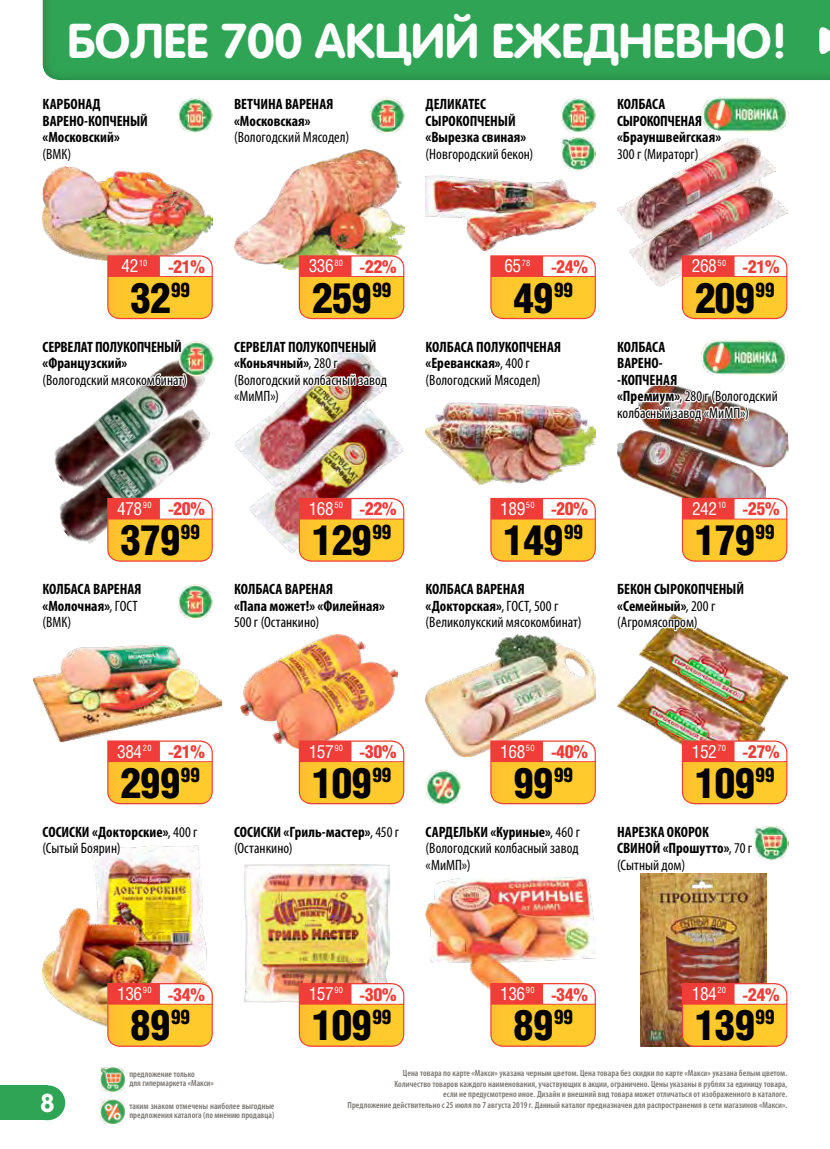
<style>
.page{position:relative;width:830px;height:1149px;background:#fff}
.page>*{position:absolute;margin:0;border:0;box-sizing:border-box;transform-origin:0 0}
.t1{font:700 48.15px "Rotonda C";color:#fff}
.t2{font:900 42px "Helios Cond";letter-spacing:-.03em;color:#000}
.t3{font:700 25.5px "Rotonda C";color:#fff}
.t4{font:900 18px "Helios Cond";letter-spacing:-.02em;color:#f13d37}
.t5{font:700 condensed 15px/16.5px "Myriad Pro";color:#000}
.t6{font:condensed 15px/16.5px "Myriad Pro";letter-spacing:.005em;color:#000}
.t7{font:600 condensed 9px/10.5px "Myriad Pro";letter-spacing:.005em;color:#787370}
.s1{font-family:"Helios Cond C";font-weight:400;font-size:12px}
.s2{font-family:"Helios Cond C";font-weight:400;color:#fff}
.s3{font-weight:700}
.s4{font-weight:400}
</style>
<div class="page">
<div style="left:0;top:1084px;width:47px;height:35px;background:#30a455"></div>
<div style="left:30px;top:1084px;width:35px;height:35px;background:#30a455;border-radius:50%"></div>
<img style="left:100px;top:1067px;width:7px;height:24px">
<img style="left:99px;top:1098px;width:8px;height:25px">
<div style="left:30px;top:0;width:799px;height:90px;background:#000;opacity:.3"></div>
<svg style="left:818px;top:24px;width:11px;height:33px"></svg>
<img style="left:43px;top:869px;width:164px;height:158px">
<svg style="left:91px;top:844px;width:109px;height:25px"></svg>
<svg style="left:107px;top:982px;width:169px;height:143px"></svg>
<img style="left:245px;top:866px;width:144px;height:136px">
<svg style="left:298px;top:982px;width:106px;height:64px;background:#fbb351"></svg>
<img style="left:116px;top:401px;width:75px;height:4px">
<img style="left:54px;top:405px;width:156px;height:92px">
<img style="left:249px;top:426px;width:154px;height:28px">
<img style="left:425px;top:894px;width:170px;height:96px">
<svg style="left:490px;top:982px;width:105px;height:64px"></svg>
<img style="left:640px;top:885px;width:125px;height:161px">
<svg style="left:681px;top:982px;width:106px;height:64px;background:#f9b14e"></svg>
<img style="left:787px;top:836px;width:1px;height:14px">
<img style="left:617px;top:139px;width:157px;height:85px">
<img style="left:629px;top:180px;width:158px;height:64px">
<img style="left:425px;top:410px;width:170px;height:74px">
<img style="left:765px;top:431px;width:23px;height:23px">
<img style="left:617px;top:443px;width:148px;height:11px">
<img style="left:623px;top:244px;width:164px;height:199px">
<img style="left:247px;top:639px;width:150px;height:41px">
<img style="left:242px;top:454px;width:162px;height:185px">
<svg style="left:240px;top:680px;width:164px;height:186px"></svg>
<img style="left:33px;top:652px;width:189px;height:88px">
<svg style="left:59px;top:497px;width:154px;height:155px"></svg>
<svg style="left:107px;top:740px;width:106px;height:64px"></svg>
<img style="left:425px;top:651px;width:170px;height:89px">
<svg style="left:490px;top:497px;width:105px;height:154px"></svg>
<svg style="left:434px;top:740px;width:161px;height:154px"></svg>
<img style="left:43px;top:172px;width:170px;height:83px">
<svg style="left:40px;top:49px;width:109px;height:135px"></svg>
<svg style="left:74px;top:255px;width:139px;height:146px"></svg>
<img style="left:425px;top:175px;width:170px;height:76px">
<svg style="left:423px;top:67px;width:111px;height:23px"></svg>
<svg style="left:443px;top:255px;width:152px;height:155px"></svg>
<img style="left:561px;top:137px;width:34px;height:34px">
<img style="left:234px;top:149px;width:170px;height:106px">
<img style="left:370px;top:98px;width:34px;height:36px">
<svg style="left:232px;top:32px;width:118px;height:135px"></svg>
<img style="left:238px;top:255px;width:166px;height:171px">
<img style="left:639px;top:643px;width:148px;height:77px">
<img style="left:617px;top:666px;width:147px;height:74px">
<img style="left:617px;top:454px;width:170px;height:189px">
<svg style="left:640px;top:740px;width:147px;height:145px"></svg>
<img style="left:723px;top:97px;width:64px;height:36px">
<img style="left:700px;top:339px;width:87px;height:36px">
<img style="left:426px;top:769px;width:34px;height:35px">
<svg style="left:614px;top:59px;width:109px;height:125px"></svg>
<img style="left:561px;top:98px;width:34px;height:35px">
<img style="left:178px;top:98px;width:35px;height:35px">
<h1 class="t1" style="left:67px;top:13px;width:721px">БОЛЕЕ 700 АКЦИЙ ЕЖЕДНЕВНО!</h1>
<h3 class="t5" style="left:43px;top:95px;width:107px">КАРБОНАД<br>ВАРЕНО-КОПЧЕНЫЙ «Московский»</h3>
<h3 class="t6" style="left:43px;top:145px;width:30px">(ВМК)</h3>
<h3 class="t5" style="left:234px;top:95px;width:101px">ВЕТЧИНА ВАРЕНАЯ «Московская»</h3>
<h3 class="t6" style="left:234px;top:129px;width:116px">(Вологодский Мясодел)</h3>
<h3 class="t5" style="left:425px;top:95px;width:102px">ДЕЛИКАТЕС<br>СЫРОКОПЧЕНЫЙ «Вырезка свиная»</h3>
<h3 class="t6" style="left:425px;top:145px;width:109px">(Новгородский бекон)</h3>
<h3 class="t5" style="left:617px;top:95px;width:105px">КОЛБАСА<br>СЫРОКОПЧЕНАЯ «Брауншвейгская»</h3>
<h3 class="t6" style="left:617px;top:145px;width:83px">300 г (Мираторг)</h3>
<h3 class="t4" style="left:120px;top:256px;width:86px"><span class="s1">.</span><span class="s2">42</span><sup>10</sup> -21%</h3>
<h3 class="t4" style="left:307px;top:256px;width:90px"><span class="s1">.</span><span class="s2">336</span><sup>80</sup> -22%</h3>
<h3 class="t4" style="left:503px;top:256px;width:86px"><span class="s1">.</span><span class="s2">65</span><sup>78</sup> -24%</h3>
<h3 class="t4" style="left:690px;top:256px;width:90px"><span class="s1">.</span><span class="s2">268</span><sup>50</sup> -21%</h3>
<h2 class="t2" style="left:130px;top:273px;width:62px">32<sup>99</sup></h2>
<h2 class="t2" style="left:311px;top:273px;width:81px">259<sup>99</sup></h2>
<h2 class="t2" style="left:513px;top:273px;width:62px">49<sup>99</sup></h2>
<h2 class="t2" style="left:694px;top:273px;width:81px">209<sup>99</sup></h2>
<h3 class="t5" style="left:43px;top:338px;width:141px">СЕРВЕЛАТ ПОЛУКОПЧЕНЫЙ «Французский»</h3>
<h3 class="t6" style="left:43px;top:371px;width:146px">(Вологодский мясокомбинат)</h3>
<h3 class="t6" style="left:234px;top:338px;width:154px"><span class="s3">СЕРВЕЛАТ ПОЛУКОПЧЕНЫЙ «Коньячный»</span>, 280 г (Вологодский колбасный завод «МиМП»)</h3>
<h3 class="t5" style="left:425px;top:338px;width:137px">КОЛБАСА ПОЛУКОПЧЕНАЯ «Ереванская»<span class="s4">, 400 г (Вологодский Мясодел)</span></h3>
<h3 class="t6" style="left:617px;top:338px;width:162px"><span class="s3">КОЛБАСА<br>ВАРЕНО-<br>-КОПЧЕНАЯ<br>«Премиум»</span>, 280 г (Вологодский колбасный завод «МиМП»)</h3>
<h3 class="t4" style="left:116px;top:498px;width:90px"><span class="s1">.</span><span class="s2">478</span><sup>90</sup> -20%</h3>
<h3 class="t4" style="left:307px;top:498px;width:90px"><span class="s1">.</span><span class="s2">168</span><sup>50</sup> -22%</h3>
<h3 class="t4" style="left:499px;top:498px;width:90px"><span class="s1">.</span><span class="s2">189</span><sup>50</sup> -20%</h3>
<h3 class="t4" style="left:690px;top:498px;width:90px"><span class="s1">.</span><span class="s2">242</span><sup>10</sup> -25%</h3>
<h2 class="t2" style="left:120px;top:516px;width:81px">379<sup>99</sup></h2>
<h2 class="t2" style="left:311px;top:516px;width:81px">129<sup>99</sup></h2>
<h2 class="t2" style="left:503px;top:516px;width:81px">149<sup>99</sup></h2>
<h2 class="t2" style="left:694px;top:516px;width:81px">179<sup>99</sup></h2>
<h3 class="t5" style="left:43px;top:580px;width:100px">КОЛБАСА ВАРЕНАЯ «Молочная»<span class="s4">, ГОСТ (ВМК)</span></h3>
<h3 class="t5" style="left:234px;top:580px;width:152px">КОЛБАСА ВАРЕНАЯ<br>«Папа может!» «Филейная»</h3>
<h3 class="t6" style="left:234px;top:613px;width:87px">500 г (Останкино)</h3>
<h3 class="t6" style="left:425px;top:580px;width:157px"><span class="s3">КОЛБАСА ВАРЕНАЯ «Докторская»</span>, ГОСТ, 500 г (Великолукский мясокомбинат)</h3>
<h3 class="t5" style="left:617px;top:580px;width:128px">БЕКОН СЫРОКОПЧЕНЫЙ «Семейный»<span class="s4">, 200 г (Агромясопром)</span></h3>
<h3 class="t4" style="left:116px;top:741px;width:90px"><span class="s1">.</span><span class="s2">384</span><sup>20</sup> -21%</h3>
<h3 class="t4" style="left:307px;top:741px;width:90px"><span class="s1">.</span><span class="s2">157</span><sup>90</sup> -30%</h3>
<h3 class="t4" style="left:499px;top:741px;width:90px"><span class="s1">.</span><span class="s2">168</span><sup>50</sup> -40%</h3>
<h3 class="t4" style="left:690px;top:741px;width:90px"><span class="s1">.</span><span class="s2">152</span><sup>70</sup> -27%</h3>
<h2 class="t2" style="left:120px;top:758px;width:81px">299<sup>99</sup></h2>
<h2 class="t2" style="left:311px;top:758px;width:81px">109<sup>99</sup></h2>
<h2 class="t2" style="left:513px;top:758px;width:62px">99<sup>99</sup></h2>
<h2 class="t2" style="left:694px;top:758px;width:81px">109<sup>99</sup></h2>
<h3 class="t5" style="left:43px;top:823px;width:156px">СОСИСКИ «Докторские»<span class="s4">, 400 г (Сытый Боярин)</span></h3>
<h3 class="t5" style="left:234px;top:823px;width:166px">СОСИСКИ «Гриль-мастер»<span class="s4">, 450 г (Останкино)</span></h3>
<h3 class="t6" style="left:425px;top:823px;width:156px;text-align:justify"><span class="s3">САРДЕЛЬКИ «Куриные»</span>, 460 г (Вологодский колбасный завод «МиМП»)</h3>
<h3 class="t5" style="left:617px;top:823px;width:136px">НАРЕЗКА ОКОРОК<br>СВИНОЙ «Прошутто»<span class="s4">, 70 г (Сытный дом)</span></h3>
<h3 class="t4" style="left:116px;top:983px;width:90px"><span class="s1">.</span><span class="s2">136</span><sup>90</sup> -34%</h3>
<h2 class="t2" style="left:130px;top:1000px;width:62px">89<sup>99</sup></h2>
<h3 class="t4" style="left:307px;top:983px;width:90px"><span class="s1">.</span><span class="s2">157</span><sup>90</sup> -30%</h3>
<h2 class="t2" style="left:311px;top:1000px;width:81px">109<sup>99</sup></h2>
<h3 class="t4" style="left:499px;top:983px;width:90px"><span class="s1">.</span><span class="s2">136</span><sup>90</sup> -34%</h3>
<h2 class="t2" style="left:513px;top:1000px;width:62px">89<sup>99</sup></h2>
<h3 class="t4" style="left:690px;top:983px;width:90px"><span class="s1">.</span><span class="s2">184</span><sup>20</sup> -24%</h3>
<h2 class="t2" style="left:694px;top:1000px;width:81px">139<sup>99</sup></h2>
<h3 class="t3" style="left:40px;top:1087px;width:16px">8</h3>
<p class="t7" style="left:129px;top:1068px;width:86px;line-height:9px">предложение только<br>для гипермаркета «Макси»</p>
<p class="t7" style="left:129px;top:1101px;width:147px;line-height:9px">таким знаком отмечены наиболее выгодные предложения каталога (по мнению продавца)</p>
<p class="t7" style="left:347px;top:1067px;width:441px;text-align:right">Цена товара по карте «Макси» указана черным цветом. Цена товара без скидки по карте «Макси» указана белым цветом.<br>Количество товаров каждого наименования, участвующих в акции, ограничено. Цены указаны в рублях за единицу товара,<br>если не предусмотрено иное. Дизайн и внешний вид товара может отличаться от изображенного в каталоге.<br>Предложение действительно с 25 июля по 7 августа 2019 г. Данный каталог предназначен для распространения в сети магазинов «Макси».</p>
</div>
